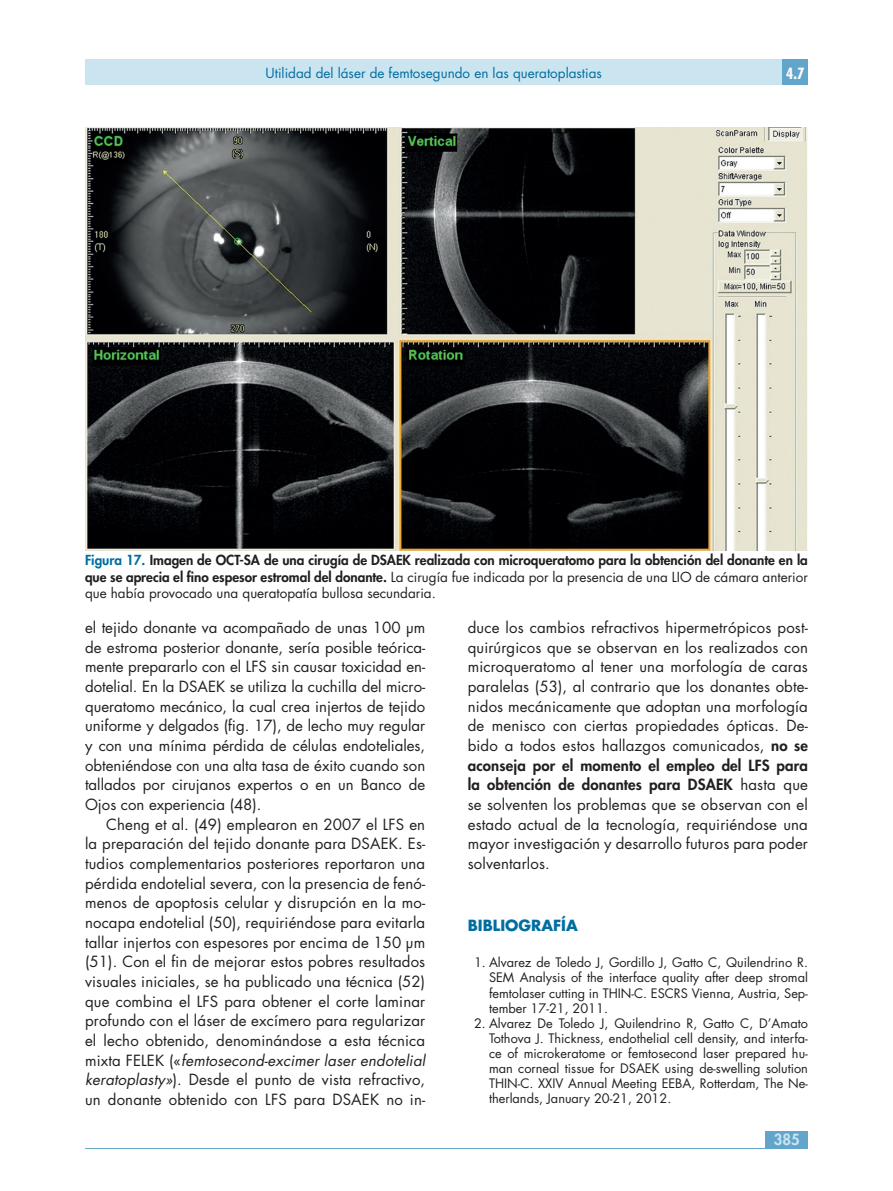
<style>
.page{position:relative;width:893px;height:1191px;background:#fff}
.page>*{position:absolute;margin:0;border:0;box-sizing:border-box;transform-origin:0 0}
.t1{font:15px/19.6px "Futura Std";letter-spacing:.01em;color:#231f20;text-align:justify}
.t2{font:700 15px "Futura Std";color:#006ea0}
.t3{font:800 15px "Futura Std";color:#cae4f0}
.t4{font:700 condensed 15px "Futura Std";color:#fff}
.t5{font:800 13.5px/16.5px "Futura Std";color:#231f20;text-align:justify}
.t6{font:13.5px "Futura Std";color:#006ea0}
.t7{font:12.75px/15px "Futura Std";color:#231f20;text-align:justify}
.s1{color:#006ea0}
.s2{font-weight:400}
.s3{font-style:italic}
.s4{font-weight:800}
</style>
<div class="page">
<div style="left:765px;top:1131px;width:43px;height:17px;background:#62a5ca"></div>
<div style="left:85px;top:60px;width:723px;height:25px;background:#cae4f0"></div>
<div style="left:782px;top:60px;width:26px;height:25px;background:#62a5ca"></div>
<hr style="left:85px;top:1148px;width:723px;height:1px;background:#62a5ca">
<img style="left:85px;top:128px;width:723px;height:422px">
<p class="t6" style="left:266px;top:64px;width:338px">Utilidad del láser de femtosegundo en las queratoplastias</p>
<p class="t4" style="left:786px;top:64px;width:20px">4.7</p>
<p class="t5" style="left:85px;top:552px;width:724px"><span class="s1">Figura 17.</span> Imagen de OCT-SA de una cirugía de DSAEK realizada con microqueratomo para la obtención del donante en la que se aprecia el fino espesor estromal del donante. <span class="s2">La cirugía fue indicada por la presencia de una LIO de cámara anterior que había provocado una queratopatía bullosa secundaria.</span></p>
<p class="t1" style="left:85px;top:618px;width:342px">el tejido donante va acompañado de unas 100 µm de estroma posterior donante, sería posible teórica&shy;mente prepararlo con el LFS sin causar toxicidad en&shy;dotelial. En la DSAEK se utiliza la cuchilla del micro&shy;queratomo mecánico, la cual crea injertos de tejido uniforme y delgados (fig. 17), de lecho muy regular y con una mínima pérdida de células endoteliales, obteniéndose con una alta tasa de éxito cuando son tallados por cirujanos expertos o en un Banco de Ojos con experiencia (48).</p>
<p class="t1" style="left:85px;top:814px;width:342px;text-indent:21px">Cheng et al. (49) emplearon en 2007 el LFS en la preparación del tejido donante para DSAEK. Es&shy;tudios complementarios posteriores reportaron una pérdida endotelial severa, con la presencia de fenó&shy;menos de apoptosis celular y disrupción en la mo&shy;nocapa endotelial (50), requiriéndose para evitarla tallar injertos con espesores por encima de 150 µm (51). Con el fin de mejorar estos pobres resultados visuales iniciales, se ha publicado una técnica (52) que combina el LFS para obtener el corte laminar profundo con el láser de excímero para regularizar el lecho obtenido, denominándose a esta técnica mixta FELEK («<span class="s3">femtosecond-excimer laser endotelial keratoplasty»</span>). Desde el punto de vista refractivo, un donante obtenido con LFS para DSAEK no in-</p>
<p class="t1" style="left:468px;top:618px;width:342px">duce los cambios refractivos hipermetrópicos post&shy;quirúrgicos que se observan en los realizados con microqueratomo al tener una morfología de caras paralelas (53), al contrario que los donantes obte&shy;nidos mecánicamente que adoptan una morfología de menisco con ciertas propiedades ópticas. De&shy;bido a todos estos hallazgos comunicados, <span class="s4">no se aconseja por el momento el empleo del LFS para la obtención de donantes para DSAEK</span> hasta que se solventen los problemas que se observan con el estado actual de la tecnología, requiriéndose una mayor investigación y desarrollo futuros para poder solventarlos.</p>
<p class="t2" style="left:468px;top:915px;width:112px">BIBLIOGRAFÍA</p>
<p class="t7" style="left:489px;top:955px;width:320px;text-indent:-15px">1. Alvarez de Toledo J, Gordillo J, Gatto C, Quilendrino R.<br>SEM Analysis of the interface quality after deep stromal femtolaser cutting in THIN-C. ESCRS Vienna, Austria, Sep&shy;tember 17-21, 2011.</p>
<p class="t7" style="left:489px;top:1015px;width:320px;text-indent:-15px">2. Alvarez De Toledo J, Quilendrino R, Gatto C, D’Amato Tothova J. Thickness, endothelial cell density, and interfa&shy;ce of microkeratome or femtosecond laser prepared hu&shy;man corneal tissue for DSAEK using de-swelling solution THIN-C. XXIV Annual Meeting EEBA, Rotterdam, The Ne&shy;therlands, January 20-21, 2012.</p>
<p class="t3" style="left:774px;top:1129px;width:28px">385</p>
</div>
